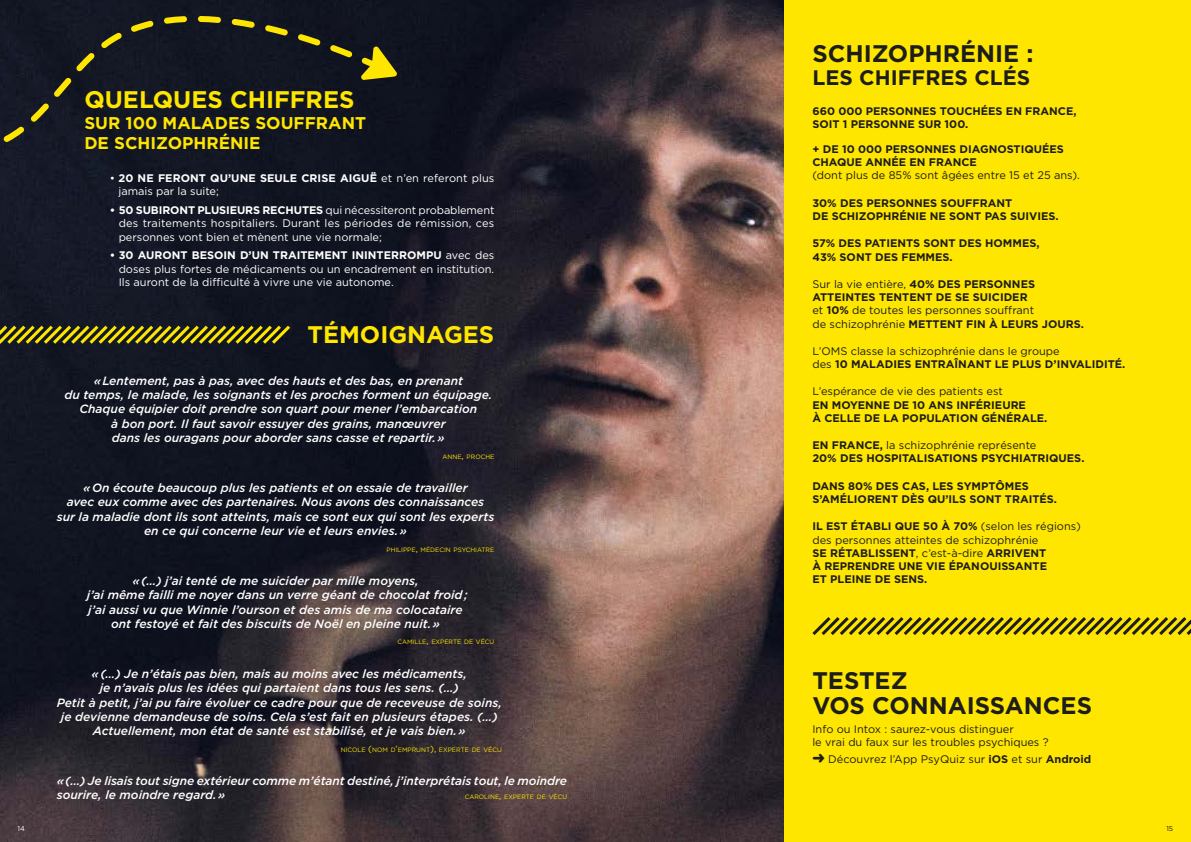
<style>
.page{position:relative;width:1191px;height:842px;background:#fff}
.page>*{position:absolute;margin:0;border:0;box-sizing:border-box;transform-origin:0 0}
.t1{font:700 24px/25px "Gotham";color:#1d1d1b}
.t2{font:700 24px "Gotham";color:#ffe600}
.t3{font:700 21px "Gotham";color:#1d1d1b}
.t4{font:700 17px/20px "Gotham";color:#ffe600}
.t5{font:italic 500 12px/14.4px "Gotham";color:#fff;text-align:center}
.t6{font:700 11px/13.2px "Gotham";color:#1d1d1b}
.t7{font:11px/13.2px "Gotham";color:#fff;text-align:justify}
.t8{font:11px/13.2px "Gotham";color:#1d1d1b}
.t9{font:7px "Gotham";color:#fff}
.t10{font:7px "Gotham";color:#1d1d1b}
.t11{font:6.3px "Gotham";color:#ffe600}
.s1{font-weight:700}
.s2{font-size:9px}
.s3{font-weight:400}
</style>
<div class="page">
<img style="left:0;top:0;width:784px;height:842px">
<div style="left:784px;top:0;width:407px;height:842px;background:#ffe600"></div>
<div style="left:0;top:0;width:384px;height:151px;background:#131723"></div>
<svg style="left:360px;top:46px;width:37px;height:34px"></svg>
<svg style="left:0;top:326px;width:290px;height:18px;background:#736b14"></svg>
<svg style="left:812px;top:617px;width:379px;height:18px"></svg>
<h1 class="t2" style="left:84px;top:86px;width:271px">QUELQUES CHIFFRES</h1>
<h3 class="t4" style="left:84px;top:113px;width:283px">SUR 100 MALADES SOUFFRANT<br>DE SCHIZOPHRÉNIE</h3>
<p class="t7" style="left:118px;top:171px;width:377px;text-indent:-9px">• <span class="s1">20 NE FERONT QU’UNE SEULE CRISE AIGUË</span> et n’en referont plus jamais par la suite;</p>
<p class="t7" style="left:119px;top:204px;width:377px;text-indent:-9px"><span class="s1">• 50 SUBIRONT PLUSIEURS RECHUTES</span> qui nécessiteront probablement des traitements hospitaliers. Durant les périodes de rémission, ces personnes vont bien et mènent une vie normale;</p>
<p class="t7" style="left:119px;top:249px;width:377px;text-indent:-9px"><span class="s1">• 30 AURONT BESOIN D’UN TRAITEMENT ININTERROMPU</span> avec des doses plus fortes de médicaments ou un encadrement en institution.<br>Ils auront de la difficulté à vivre une vie autonome.</p>
<h1 class="t2" style="left:307px;top:321px;width:188px">TÉMOIGNAGES</h1>
<p class="t5" style="left:64px;top:373px;width:429px">«Lentement, pas à pas, avec des hauts et des bas, en prenant<br>du temps, le malade, les soignants et les proches forment un équipage.<br>Chaque équipier doit prendre son quart pour mener l’embarcation<br>à bon port. Il faut savoir essuyer des grains, manœuvrer<br>dans les ouragans pour aborder sans casse et repartir.»</p>
<p class="t11" style="left:442px;top:453px;width:53px">ANNE<span class="s2">,</span> PROCHE</p>
<p class="t5" style="left:57px;top:480px;width:439px">«On écoute beaucoup plus les patients et on essaie de travailler<br>avec eux comme avec des partenaires. Nous avons des connaissances sur la maladie dont ils sont atteints, mais ce sont eux qui sont les experts en ce qui concerne leur vie et leurs envies.»</p>
<p class="t11" style="left:386px;top:546px;width:109px">PHILIPPE<span class="s2">,</span> MÉDECIN PSYCHIATRE</p>
<p class="t5" style="left:87px;top:573px;width:382px">«(…) j’ai tenté de me suicider par mille moyens,<br>j’ai même failli me noyer dans un verre géant de chocolat froid; j’ai aussi vu que Winnie l’ourson et des amis de ma colocataire ont festoyé et fait des biscuits de Noël en pleine nuit.»</p>
<p class="t11" style="left:397px;top:639px;width:98px">CAMILLE<span class="s2">,</span> EXPERTE DE VÉCU</p>
<p class="t5" style="left:57px;top:666px;width:447px">«(…) Je n’étais pas bien, mais au moins avec les médicaments,<br>je n’avais plus les idées qui partaient dans tous les sens. (…)<br>Petit à petit, j’ai pu faire évoluer ce cadre pour que de receveuse de soins, je devienne demandeuse de soins. Cela s’est fait en plusieurs étapes. (…)<br>Actuellement, mon état de santé est stabilisé, et je vais bien.»</p>
<p class="t11" style="left:341px;top:746px;width:163px">NICOLE <span class="s2">(</span>NOM D<span class="s2">’</span>EMPRUNT<span class="s2">),</span> EXPERTE DE VÉCU</p>
<p class="t5" style="left:57px;top:773px;width:512px;text-align:left">«(…) Je lisais tout signe extérieur comme m’étant destiné, j’interprétais tout, le moindre sourire, le moindre regard.»</p>
<p class="t11" style="left:465px;top:794px;width:104px">CAROLINE<span class="s2">,</span> EXPERTE DE VÉCU</p>
<h1 class="t1" style="left:812px;top:41px;width:223px">SCHIZOPHRÉNIE :</h1>
<h2 class="t3" style="left:812px;top:65px;width:219px">LES CHIFFRES CLÉS</h2>
<p class="t6" style="left:812px;top:104px;width:265px">660 000 PERSONNES TOUCHÉES EN FRANCE,<br>SOIT 1 PERSONNE SUR 100.</p>
<p class="t6" style="left:812px;top:142px;width:253px">+ DE 10 000 PERSONNES DIAGNOSTIQUÉES<br>CHAQUE ANNÉE EN FRANCE</p>
<p class="t8" style="left:812px;top:169px;width:269px">(dont plus de 85% sont âgées entre 15 et 25 ans).</p>
<p class="t6" style="left:812px;top:196px;width:248px">30% DES PERSONNES SOUFFRANT<br>DE SCHIZOPHRÉNIE NE SONT PAS SUIVIES.</p>
<p class="t6" style="left:812px;top:237px;width:229px">57% DES PATIENTS SONT DES HOMMES,<br>43% SONT DES FEMMES.</p>
<p class="t6" style="left:812px;top:277px;width:273px"><span class="s3">Sur la vie entière,</span> 40% DES PERSONNES ATTEINTES TENTENT DE SE SUICIDER<br><span class="s3">et</span> 10% <span class="s3">de toutes les personnes souffrant<br>de schizophrénie</span> METTENT FIN À LEURS JOURS.</p>
<p class="t8" style="left:812px;top:344px;width:314px">L’OMS classe la schizophrénie dans le groupe<br>des <span class="s1">10 MALADIES ENTRAÎNANT LE PLUS D’INVALIDITÉ.</span></p>
<p class="t8" style="left:812px;top:385px;width:192px">L’espérance de vie des patients est</p>
<p class="t6" style="left:812px;top:398px;width:236px">EN MOYENNE DE 10 ANS INFÉRIEURE<br>À CELLE DE LA POPULATION GÉNÉRALE.</p>
<p class="t6" style="left:812px;top:438px;width:273px">EN FRANCE, <span class="s3">la schizophrénie représente<br></span>20% DES HOSPITALISATIONS PSYCHIATRIQUES.</p>
<p class="t6" style="left:812px;top:479px;width:246px">DANS 80% DES CAS, LES SYMPTÔMES<br>S’AMÉLIORENT DÈS QU’ILS SONT TRAITÉS.</p>
<p class="t6" style="left:812px;top:520px;width:270px">IL EST ÉTABLI QUE 50 À 70% <span class="s3">(selon les régions) des personnes atteintes de schizophrénie<br></span>SE RÉTABLISSENT<span class="s3">, c’est-à-dire</span> ARRIVENT<br>À REPRENDRE UNE VIE ÉPANOUISSANTE<br>ET PLEINE DE SENS.</p>
<h1 class="t1" style="left:812px;top:667px;width:281px">TESTEZ<br>VOS CONNAISSANCES</h1>
<p class="t8" style="left:812px;top:722px;width:238px">Info ou Intox : saurez-vous distinguer<br>le vrai du faux sur les troubles psychiques ?</p>
<p class="t8" style="left:812px;top:752px;width:280px">➜ Découvrez l’App PsyQuiz sur <span class="s1">iOS</span> et sur <span class="s1">Android</span></p>
<p class="t9" style="left:18px;top:824px;width:9px">14</p>
<p class="t10" style="left:1166px;top:824px;width:8px">15</p>
</div>
